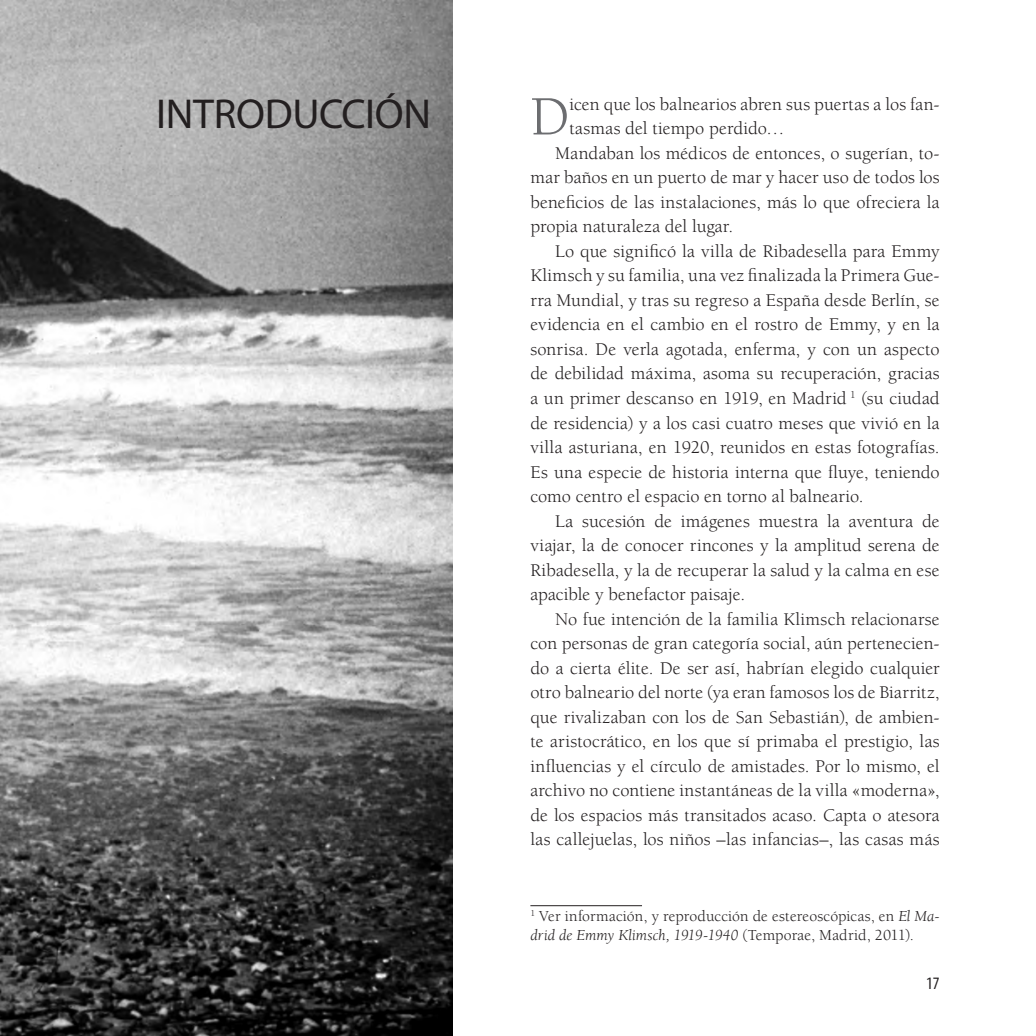
<style>
.page{position:relative;width:1036px;height:1036px;background:#fff}
.page>*{position:absolute;margin:0;border:0;box-sizing:border-box;transform-origin:0 0}
.texto_1er_párrafo{font:56.88px "Berkeley";color:#6c6d70}
.CAPITULO{font:42px "Myriad Pro";letter-spacing:-.01em;color:#231f20}
.texto{font:18.38px/24.5px "Berkeley";letter-spacing:.005em;color:#231f20;text-align:justify}
.texto_1er_párrafo-2{font:18.38px/24.5px "Berkeley";letter-spacing:.005em;color:#231f20}
.Cabecera{font:condensed 17.5px "Myriad Pro";color:#231f20}
.nota{font:15.75px/18.9px "Berkeley";letter-spacing:.005em;color:#231f20}
.s1{font-style:italic}
</style>
<div class="page">
<hr style="left:530px;top:905px;width:112px;height:1px;background:#231f20">
<img style="left:0;top:0;width:452px;height:1036px">
<p class="CAPITULO" style="left:156px;top:88px;width:276px">INTRODUCCIÓN</p>
<p class="texto_1er_párrafo" style="left:530px;top:87px;width:41px">D</p>
<p class="texto_1er_párrafo-2" style="left:569px;top:92px;width:372px">icen que los balnearios abren sus puertas a los fan&shy;tasmas del tiempo perdido…</p>
<p class="texto" style="left:530px;top:141px;width:411px;text-indent:25px">Mandaban los médicos de entonces, o sugerían, to&shy;mar baños en un puerto de mar y hacer uso de todos los beneficios de las instalaciones, más lo que ofreciera la propia naturaleza del lugar.</p>
<p class="texto" style="left:530px;top:239px;width:411px;text-indent:25px">Lo que significó la villa de Ribadesella para Emmy Klimsch y su familia, una vez finalizada la Primera Gue&shy;rra Mundial, y tras su regreso a España desde Berlín, se evidencia en el cambio en el rostro de Emmy, y en la sonrisa. De verla agotada, enferma, y con un aspecto de debilidad máxima, asoma su recuperación, gracias a un primer descanso en 1919, en Madrid <sup>1</sup> (su ciudad de residencia) y a los casi cuatro meses que vivió en la villa asturiana, en 1920, reunidos en estas fotografías.<br>Es una especie de historia interna que fluye, teniendo como centro el espacio en torno al balneario.</p>
<p class="texto" style="left:530px;top:509px;width:411px;text-indent:25px">La sucesión de imágenes muestra la aventura de viajar, la de conocer rincones y la amplitud serena de Ribadesella, y la de recuperar la salud y la calma en ese apacible y benefactor paisaje.</p>
<p class="texto" style="left:530px;top:607px;width:411px;text-indent:25px">No fue intención de la familia Klimsch relacionarse con personas de gran categoría social, aún pertenecien&shy;do a cierta élite. De ser así, habrían elegido cualquier otro balneario del norte (ya eran famosos los de Biarritz, que rivalizaban con los de San Sebastián), de ambien&shy;te aristocrático, en los que sí primaba el prestigio, las influencias y el círculo de amistades. Por lo mismo, el archivo no contiene instantáneas de la villa «moderna», de los espacios más transitados acaso. Capta o atesora las callejuelas, los niños –las infancias–, las casas más</p>
<p class="nota" style="left:530px;top:907px;width:411px"><sup>1</sup> Ver información, y reproducción de estereoscópicas, en <span class="s1">El Ma&shy;drid de Emmy Klimsch, 1919-1940</span> (Temporae, Madrid, 2011).</p>
<p class="Cabecera" style="left:926px;top:973px;width:15px">17</p>
</div>
